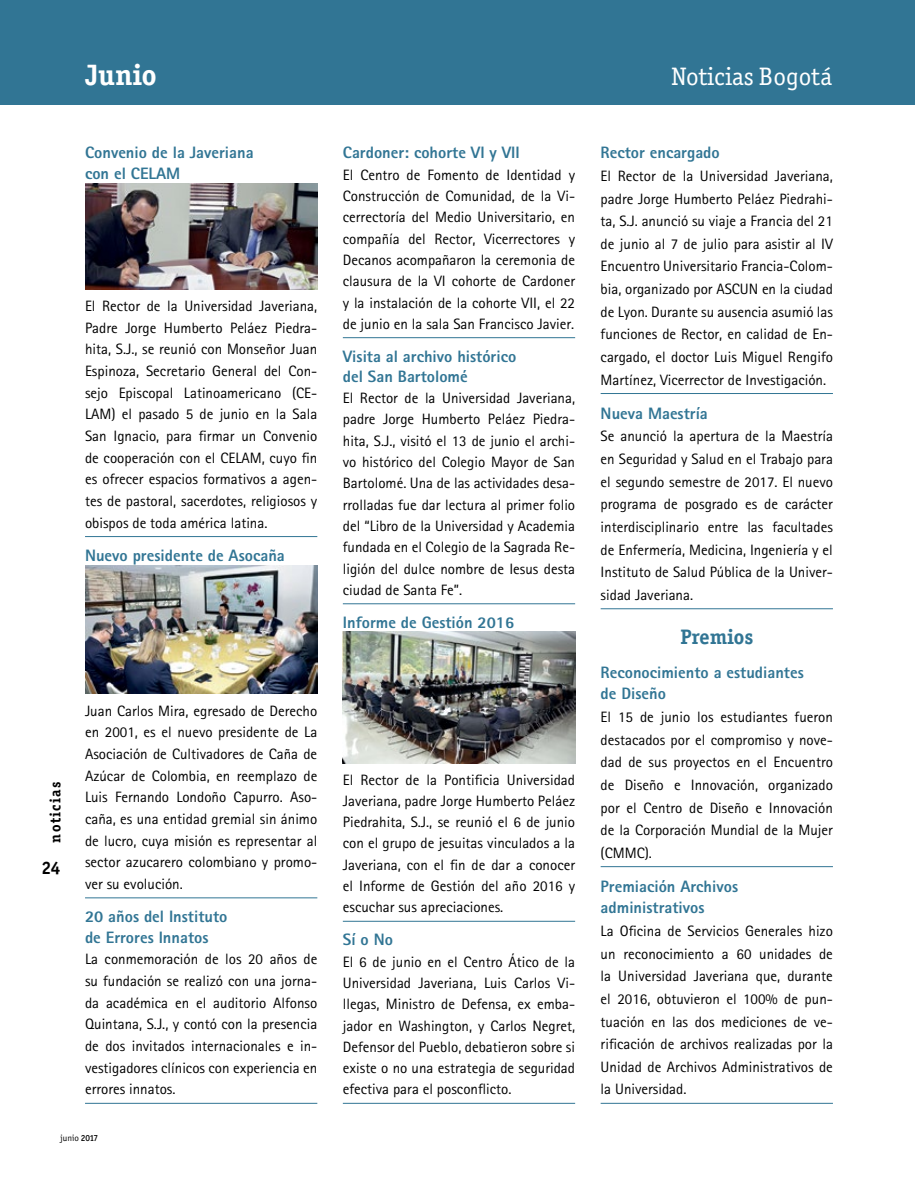
<style>
.page{position:relative;width:918px;height:1188px;background:#fff}
.page>*{position:absolute;margin:0;border:0;box-sizing:border-box;transform-origin:0 0}
.t1{font:700 29.55px "Officina Ser ITC";color:#fff}
.t2{font:25.35px "Officina Ser ITC";color:#fff}
.t3{font:700 21px "Officina Ser ITC";color:#317594}
.t4{font:700 18px "Officina Sans ITC";color:#000}
.t5{font:800 16.5px/20.5px "AT Rotis Sans Serif";color:#317594}
.t6{font:15px/22.6px "AT Rotis Sans Serif";color:#000;text-align:justify}
.t7{font:700 15px "Officina Ser ITC";letter-spacing:.1em;color:#000}
.t8{font:9px "Officina Sans ITC";color:#000}
.s1{font-weight:500}
</style>
<div class="page">
<div style="left:0;top:0;width:915px;height:105px;background:#317594"></div>
<hr style="left:85px;top:536px;width:232px;height:1px;background:#317594">
<hr style="left:85px;top:897px;width:232px;height:1px;background:#317594">
<hr style="left:85px;top:1103px;width:232px;height:1px;background:#317594">
<img style="left:85px;top:183px;width:232px;height:106px">
<img style="left:85px;top:565px;width:232px;height:129px">
<hr style="left:343px;top:337px;width:232px;height:1px;background:#317594">
<hr style="left:343px;top:603px;width:232px;height:1px;background:#317594">
<hr style="left:343px;top:921px;width:232px;height:1px;background:#317594">
<hr style="left:343px;top:1103px;width:232px;height:1px;background:#317594">
<img style="left:343px;top:632px;width:232px;height:131px">
<hr style="left:601px;top:393px;width:232px;height:1px;background:#317594">
<hr style="left:601px;top:608px;width:232px;height:1px;background:#317594">
<hr style="left:601px;top:866px;width:232px;height:1px;background:#317594">
<hr style="left:601px;top:1103px;width:232px;height:1px;background:#317594">
<p class="t7" style="left:46px;top:843px;width:63px;rotate:-90deg">noticias</p>
<p class="t4" style="left:42px;top:857px;width:20px">24</p>
<h1 class="t1" style="left:85px;top:57px;width:73px">Junio</h1>
<h2 class="t2" style="left:672px;top:62px;width:162px">Noticias Bogotá</h2>
<p class="t5" style="left:85px;top:142px;width:170px">Convenio de la Javeriana con el CELAM</p>
<p class="t6" style="left:85px;top:295px;width:234px;line-height:21.6px">El Rector de la Universidad Javeriana, Padre Jorge Humberto Peláez Piedra&shy;hita, S.J., se reunió con Monseñor Juan Espinoza, Secretario General del Con&shy;sejo Episcopal Latinoamericano (CE-LAM) el pasado 5 de junio en la Sala San Ignacio, para firmar un Convenio de cooperación con el CELAM, cuyo fin es ofrecer espacios formativos a agen&shy;tes de pastoral, sacerdotes, religiosos y obispos de toda américa latina.</p>
<p class="t5" style="left:85px;top:545px;width:201px">Nuevo presidente de Asocaña</p>
<p class="t5" style="left:343px;top:142px;width:178px">Cardoner: cohorte VI y VII</p>
<p class="t6" style="left:343px;top:164px;width:234px;line-height:21.3px">El Centro de Fomento de Identidad y Construcción de Comunidad, de la Vi&shy;cerrectoría del Medio Universitario, en compañía del Rector, Vicerrectores y Decanos acompañaron la ceremonia de clausura de la VI cohorte de Cardoner y la instalación de la cohorte VII, el 22 de junio en la sala San Francisco Javier.</p>
<p class="t5" style="left:343px;top:346px;width:175px;line-height:20.1px">Visita al archivo histórico del San Bartolomé</p>
<p class="t6" style="left:343px;top:387px;width:234px;line-height:21.3px">El Rector de la Universidad Javeriana, padre Jorge Humberto Peláez Piedra&shy;hita, S.J., visitó el 13 de junio el archi&shy;vo histórico del Colegio Mayor de San Bartolomé. Una de las actividades desa&shy;rrolladas fue dar lectura al primer folio del “Libro de la Universidad y Academia fundada en el Colegio de la Sagrada Re&shy;ligión del dulce nombre de Iesus desta ciudad de Santa Fe”.</p>
<p class="t5" style="left:343px;top:612px;width:173px">Informe de Gestión 2016</p>
<p class="t6" style="left:85px;top:700px;width:234px;line-height:21.6px">Juan Carlos Mira, egresado de Derecho en 2001, es el nuevo presidente de La Asociación de Cultivadores de Caña de Azúcar de Colombia, en reemplazo de Luis Fernando Londoño Capurro. Aso&shy;caña, es una entidad gremial sin ánimo de lucro, cuya misión es representar al sector azucarero colombiano y promo&shy;ver su evolución.</p>
<p class="t5" style="left:85px;top:906px;width:144px">20 años del Instituto de Errores Innatos</p>
<p class="t6" style="left:85px;top:948px;width:234px;line-height:21.6px">La conmemoración de los 20 años de su fundación se realizó con una jorna&shy;da académica en el auditorio Alfonso Quintana, S.J., y contó con la presencia de dos invitados internacionales e in&shy;vestigadores clínicos con experiencia en errores innatos.</p>
<p class="t6" style="left:343px;top:769px;width:234px;line-height:21.3px">El Rector de la Pontificia Universidad Javeriana, padre Jorge Humberto Peláez Piedrahita, S.J., se reunió el 6 de junio con el grupo de jesuitas vinculados a la Javeriana, con el fin de dar a conocer el Informe de Gestión del año 2016 y escuchar sus apreciaciones.</p>
<p class="t5" style="left:343px;top:929px;width:52px">Sí o No</p>
<p class="t6" style="left:343px;top:951px;width:234px;line-height:21.3px">El 6 de junio en el Centro Ático de la Universidad Javeriana, Luis Carlos Vi&shy;llegas, Ministro de Defensa, ex emba&shy;jador en Washington, y Carlos Negret, Defensor del Pueblo, debatieron sobre si existe o no una estrategia de seguridad efectiva para el posconflicto.</p>
<p class="t5" style="left:601px;top:142px;width:121px">Rector encargado</p>
<p class="t6" style="left:601px;top:164px;width:234px">El Rector de la Universidad Javeriana, padre Jorge Humberto Peláez Piedrahi&shy;ta, S.J. anunció su viaje a Francia del 21 de junio al 7 de julio para asistir al IV Encuentro Universitario Francia-Colom&shy;bia, organizado por ASCUN en la ciudad de Lyon. Durante su ausencia asumió las funciones de Rector, en calidad de En&shy;cargado, el doctor Luis Miguel Rengifo Martínez, Vicerrector de Investigación.</p>
<p class="t5" style="left:601px;top:403px;width:109px">Nueva Maestría</p>
<p class="t6" style="left:601px;top:425px;width:234px">Se anunció la apertura de la Maestría en Seguridad y Salud en el Trabajo para el segundo semestre de 2017. El nuevo programa de posgrado es de carácter interdisciplinario entre las facultades de Enfermería, Medicina, Ingeniería y el Instituto de Salud Pública de la Univer&shy;sidad Javeriana.</p>
<h3 class="t3" style="left:680px;top:624px;width:74px">Premios</h3>
<p class="t5" style="left:601px;top:661px;width:205px;line-height:21.5px">Reconocimiento a estudiantes de Diseño</p>
<p class="t6" style="left:601px;top:705px;width:234px">El 15 de junio los estudiantes fueron destacados por el compromiso y nove&shy;dad de sus proyectos en el Encuentro de Diseño e Innovación, organizado por el Centro de Diseño e Innovación de la Corporación Mundial de la Mujer (CMMC).</p>
<p class="t5" style="left:601px;top:875px;width:139px;line-height:21.5px">Premiación Archivos administrativos</p>
<p class="t6" style="left:601px;top:920px;width:234px">La Oficina de Servicios Generales hizo un reconocimiento a 60 unidades de la Universidad Javeriana que, durante el 2016, obtuvieron el 100% de pun&shy;tuación en las dos mediciones de ve&shy;rificación de archivos realizadas por la Unidad de Archivos Administrativos de la Universidad.</p>
<p class="t8" style="left:61px;top:1133px;width:39px">junio <span class="s1">2017</span></p>
</div>
